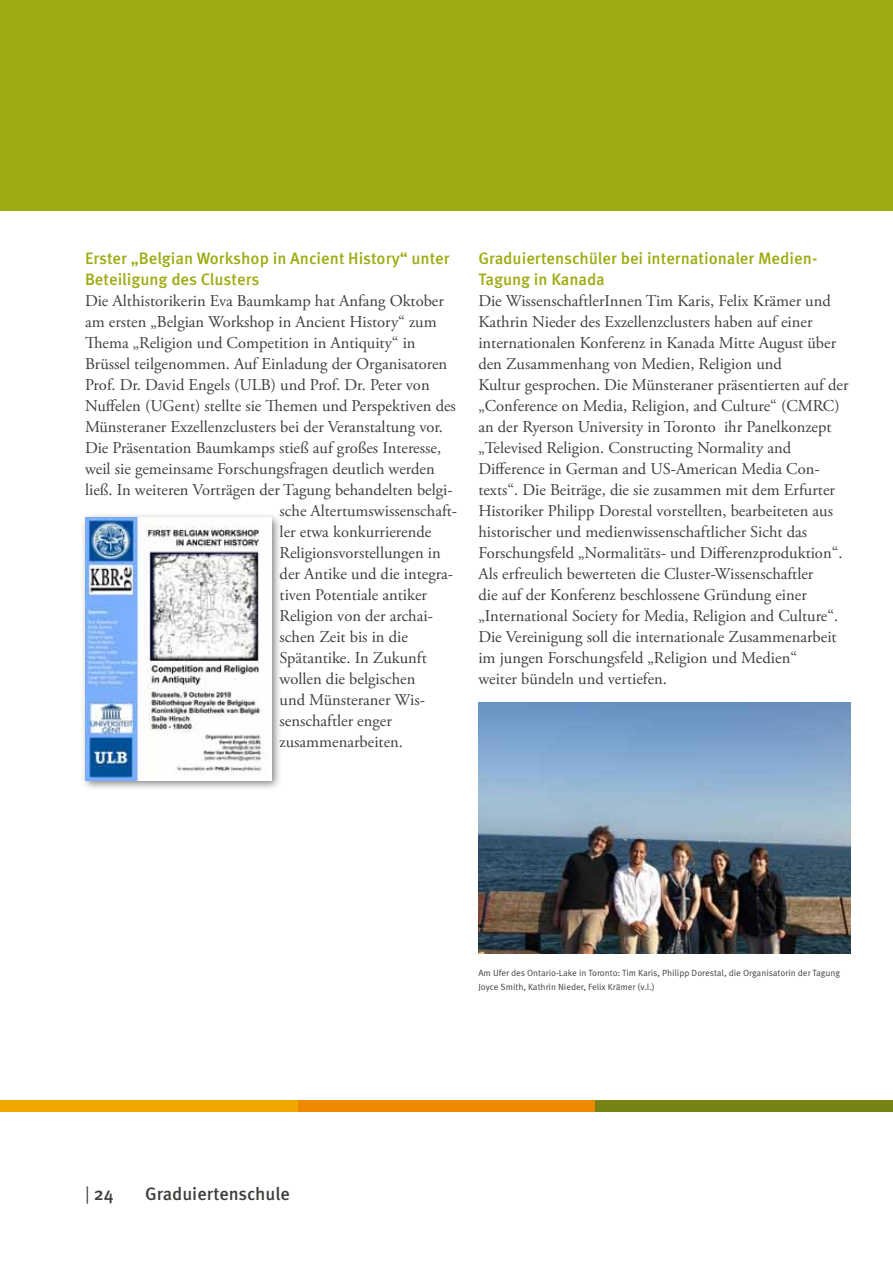
<style>
.page{position:relative;width:893px;height:1263px;background:#fff}
.page>*{position:absolute;margin:0;border:0;box-sizing:border-box;transform-origin:0 0}
.t1{font:500 18px "Meta OT";letter-spacing:-.005em;color:#3e3e3b}
.t2{font:16.5px/21px "Adobe Garamond Pro";color:#3e3e3b}
.t3{font:500 16.5px/21px "Meta OT";color:#9eab10}
.t4{font:9px/13.5px "Meta OT";color:#3e3e3b}
.s1{font-weight:400}
</style>
<div class="page">
<div style="left:0;top:1100px;width:304px;height:11px;background:#f1a700"></div>
<div style="left:588px;top:1100px;width:305px;height:11px;background:#778313"></div>
<div style="left:298px;top:1100px;width:297px;height:11px;background:#ec8900"></div>
<div style="left:0;top:0;width:893px;height:210px;background:#9eab10"></div>
<img style="left:478px;top:703px;width:372px;height:250px">
<div style="left:80px;top:512px;width:202px;height:280px;background:#000;opacity:.5"></div>
<img style="left:86px;top:518px;width:185px;height:262px">
<p class="t3" style="left:85px;top:248px;width:366px">Erster „Belgian Workshop in Ancient History“ unter<br>Beteiligung des Clusters</p>
<p class="t2" style="left:85px;top:291px;width:360px">Die Althistorikerin Eva Baumkamp hat Anfang Oktober</p>
<p class="t2" style="left:85px;top:312px;width:353px">am ersten „Belgian Workshop in Ancient History“ zum</p>
<p class="t2" style="left:85px;top:333px;width:332px">Thema „Religion und Competition in Antiquity“ in</p>
<p class="t2" style="left:85px;top:354px;width:364px">Brüssel teilgenommen. Auf Einladung der Organisatoren</p>
<p class="t2" style="left:85px;top:375px;width:346px">Prof. Dr. David Engels (ULB) und Prof. Dr. Peter von</p>
<p class="t2" style="left:85px;top:396px;width:372px">Nuffelen (UGent) stellte sie Themen und Perspektiven des</p>
<p class="t2" style="left:85px;top:417px;width:359px">Münsteraner Exzellenzclusters bei der Veranstaltung vor.</p>
<p class="t2" style="left:85px;top:438px;width:358px">Die Präsentation Baumkamps stieß auf großes Interesse,</p>
<p class="t2" style="left:85px;top:459px;width:351px">weil sie gemeinsame Forschungsfragen deutlich werden</p>
<p class="t2" style="left:85px;top:480px;width:369px">ließ. In weiteren Vorträgen der Tagung behandelten belgi-</p>
<p class="t2" style="left:280px;top:501px;width:179px">sche Altertumswissenschaft-</p>
<p class="t2" style="left:280px;top:522px;width:153px">ler etwa konkurrierende</p>
<p class="t2" style="left:280px;top:543px;width:163px">Religionsvorstellungen in</p>
<p class="t2" style="left:280px;top:564px;width:175px">der Antike und die integra-</p>
<p class="t2" style="left:280px;top:585px;width:149px">tiven Potentiale antiker</p>
<p class="t2" style="left:280px;top:606px;width:155px">Religion von der archai-</p>
<p class="t2" style="left:280px;top:627px;width:130px">schen Zeit bis in die</p>
<p class="t2" style="left:280px;top:648px;width:149px">Spätantike. In Zukunft</p>
<p class="t2" style="left:280px;top:669px;width:137px">wollen die belgischen</p>
<p class="t2" style="left:280px;top:690px;width:147px">und Münsteraner Wis-</p>
<p class="t2" style="left:280px;top:711px;width:114px">senschaftler enger</p>
<p class="t2" style="left:280px;top:732px;width:125px">zusammenarbeiten.</p>
<p class="t3" style="left:478px;top:248px;width:341px">Graduiertenschüler bei internationaler Medien-<br>Tagung in Kanada</p>
<p class="t2" style="left:478px;top:291px;width:372px">Die WissenschaftlerInnen Tim Karis, Felix Krämer und Kathrin Nieder des Exzellenzclusters haben auf einer internationalen Konferenz in Kanada Mitte August über den Zusammenhang von Medien, Religion und<br>Kultur gesprochen. Die Münsteraner präsentierten auf der „Conference on Media, Religion, and Culture“ (CMRC) an der Ryerson University in Toronto ihr Panelkonzept „Televised Religion. Constructing Normality and Difference in German and US-American Media Con&shy;texts“. Die Beiträge, die sie zusammen mit dem Erfurter Historiker Philipp Dorestal vorstellten, bearbeiteten aus historischer und medienwissenschaftlicher Sicht das Forschungsfeld „Normalitäts- und Differenzproduktion“.<br>Als erfreulich bewerteten die Cluster-Wissenschaftler<br>die auf der Konferenz beschlossene Gründung einer „International Society for Media, Religion and Culture“.<br>Die Vereinigung soll die internationale Zusammenarbeit im jungen Forschungsfeld „Religion und Medien“<br>weiter bündeln und vertiefen.</p>
<p class="t1" style="left:85px;top:1182px;width:30px"><span class="s1">|</span> 24</p>
<p class="t1" style="left:145px;top:1182px;width:146px">Graduiertenschule</p>
<p class="t4" style="left:478px;top:966px;width:363px">Am Ufer des Ontario-Lake in Toronto: Tim Karis, Philipp Dorestal, die Organisatorin der Tagung<br>Joyce Smith, Kathrin Nieder, Felix Krämer (v.l.)</p>
</div>
